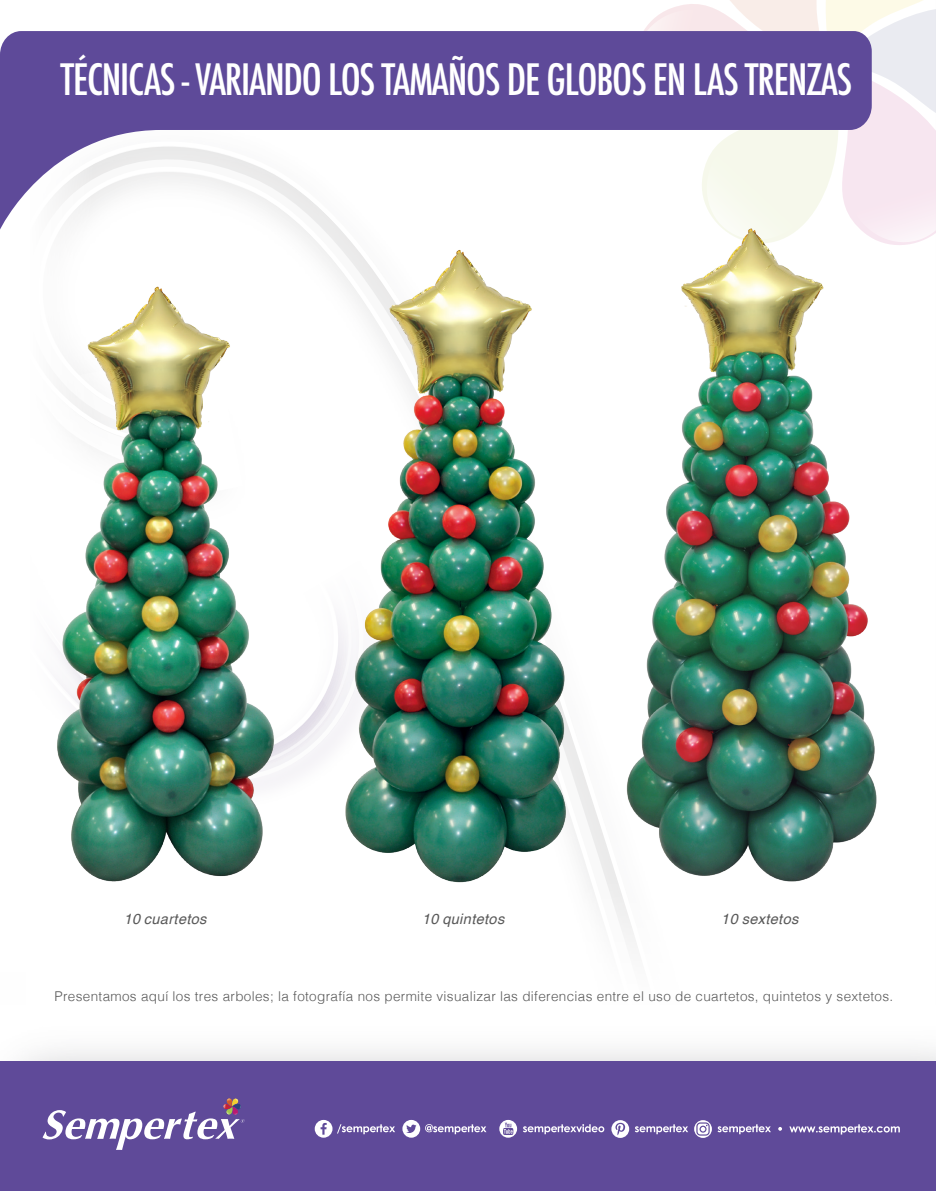
<style>
.page{position:relative;width:936px;height:1191px;background:#fff}
.page>*{position:absolute;margin:0;border:0;box-sizing:border-box;transform-origin:0 0}
.t1{font:500 condensed 42px "Futura";letter-spacing:-.03em;color:#fff}
.NUEVO_PASO_A_PASO{font:italic 14.55px "Helvetica";letter-spacing:.025em;color:#595959}
.NUEVO_PASO_A_PASO-2{font:300 13.5px "Helvetica";letter-spacing:.025em;color:#595959}
</style>
<div class="page">
<div style="left:0;top:1061px;width:935px;height:130px;background:#5f4a99"></div>
<svg style="left:644px;top:0;width:291px;height:245px"></svg>
<svg style="left:43px;top:1098px;width:201px;height:52px"></svg>
<svg style="left:789px;top:1124px;width:110px;height:10px"></svg>
<svg style="left:778px;top:1127px;width:4px;height:3px"></svg>
<svg style="left:315px;top:1119px;width:80px;height:18px"></svg>
<svg style="left:402px;top:1119px;width:84px;height:18px"></svg>
<svg style="left:499px;top:1119px;width:18px;height:18px"></svg>
<svg style="left:523px;top:1124px;width:81px;height:10px"></svg>
<svg style="left:611px;top:1120px;width:77px;height:18px"></svg>
<svg style="left:694px;top:1120px;width:76px;height:18px"></svg>
<svg style="left:0;top:31px;width:871px;height:199px;fill:#5e4a99"></svg>
<img style="left:42px;top:219px;width:849px;height:668px">
<p class="t1" style="left:61px;top:52px;width:793px">TÉCNICAS - VARIANDO LOS TAMAÑOS DE GLOBOS EN LAS TRENZAS</p>
<p class="NUEVO_PASO_A_PASO" style="left:124px;top:907px;width:84px">10 cuartetos</p>
<p class="NUEVO_PASO_A_PASO" style="left:422px;top:907px;width:84px">10 quintetos</p>
<p class="NUEVO_PASO_A_PASO" style="left:721px;top:907px;width:79px">10 sextetos</p>
<p class="NUEVO_PASO_A_PASO-2" style="left:55px;top:985px;width:840px">Presentamos aquí los tres arboles; la fotografía nos permite visualizar las diferencias entre el uso de cuartetos, quintetos y sextetos.</p>
</div>
